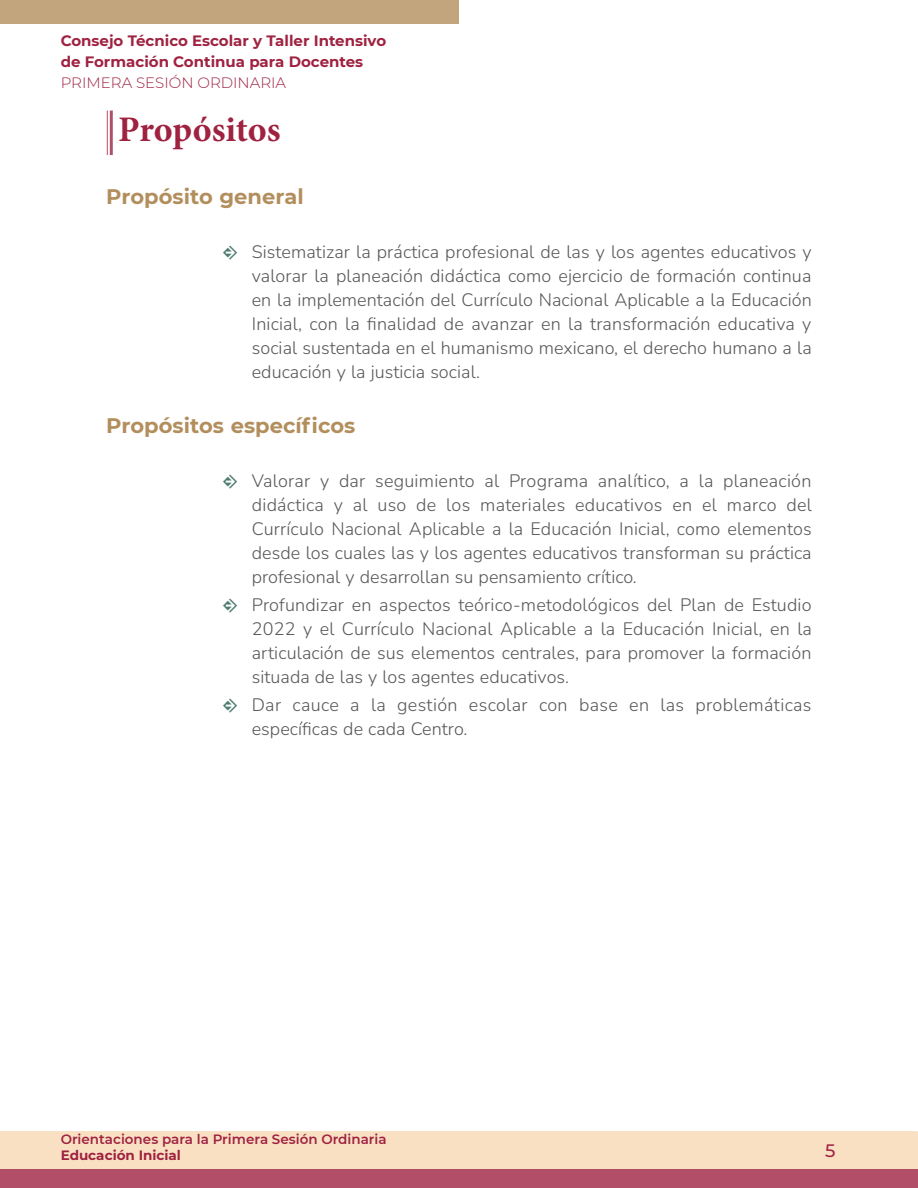
<style>
.page{position:relative;width:918px;height:1188px;background:#fff}
.page>*{position:absolute;margin:0;border:0;box-sizing:border-box;transform-origin:0 0}
.t1{font:700 36px "Minion Pro";letter-spacing:-.005em;color:#9f2241}
.t2{font:700 21px "Montserrat";letter-spacing:.005em;color:#b38e5d}
.t3{font:200 18px/24px "Nunito";color:#575756;text-align:justify}
.t4{font:200 18px/24px "Nunito";letter-spacing:.02em;color:#575756}
.t5{font:500 18px "Montserrat";color:#9f2241}
.t6{font:700 15px/21px "Montserrat";color:#9f2241}
.t7{font:300 15px "Montserrat";color:#9f2241}
.t8{font:600 13.5px "Montserrat";color:#9f2241}
.t9{font:700 13.5px "Montserrat";color:#9f2241}
.s1{font-family:"Pointers";font-weight:400;color:#4f7c71}
</style>
<div class="page">
<div style="left:0;top:1131px;width:918px;height:38px;background:#f9e0c3"></div>
<div style="left:0;top:0;width:459px;height:24px;background:#c2a47d"></div>
<div style="left:0;top:1169px;width:918px;height:19px;background:#b24e67"></div>
<hr style="left:107px;top:111px;width:1px;height:44px;background:#b24e67">
<hr style="left:110px;top:111px;width:3px;height:44px;background:#b24e67">
<p class="t6" style="left:61px;top:30px;width:327px">Consejo Técnico Escolar y Taller Intensivo de Formación Continua para Docentes</p>
<p class="t7" style="left:61px;top:73px;width:227px">PRIMERA SESIÓN ORDINARIA</p>
<h1 class="t1" style="left:118px;top:104px;width:164px">Propósitos</h1>
<p class="t2" style="left:106px;top:182px;width:199px">Propósito general</p>
<p class="t3" style="left:252px;top:239px;width:561px;text-indent:-28px"><span class="s1">M</span> Sistematizar la práctica profesional de las y los agentes educativos y valorar la planeación didáctica como ejercicio de formación continua en la implementación del Currículo Nacional Aplicable a la Educación Inicial, con la finalidad de avanzar en la transformación educativa y social sustentada en el humanismo mexicano, el derecho humano a la educación y la justicia social.</p>
<p class="t2" style="left:106px;top:411px;width:251px">Propósitos específicos</p>
<p class="t3" style="left:252px;top:468px;width:562px;text-indent:-28px"><span class="s1">M</span> Valorar y dar seguimiento al Programa analítico, a la planeación didáctica y al uso de los materiales educativos en el marco del Currículo Nacional Aplicable a la Educación Inicial, como elementos desde los cuales las y los agentes educativos transforman su práctica profesional y desarrollan su pensamiento crítico.</p>
<p class="t3" style="left:252px;top:592px;width:562px;text-indent:-28px"><span class="s1">M</span> Profundizar en aspectos teórico-metodológicos del Plan de Estudio 2022 y el Currículo Nacional Aplicable a la Educación Inicial, en la articulación de sus elementos centrales, para promover la formación situada de las y los agentes educativos.</p>
<p class="t4" style="left:252px;top:693px;width:561px;text-indent:-28px"><span class="s1">M</span> Dar cauce a la gestión escolar con base en las problemáticas específicas de cada Centro.</p>
<p class="t8" style="left:61px;top:1130px;width:327px">Orientaciones para la Primera Sesión Ordinaria</p>
<p class="t9" style="left:61px;top:1146px;width:122px">Educación Inicial</p>
<p class="t5" style="left:825px;top:1138px;width:12px">5</p>
</div>
